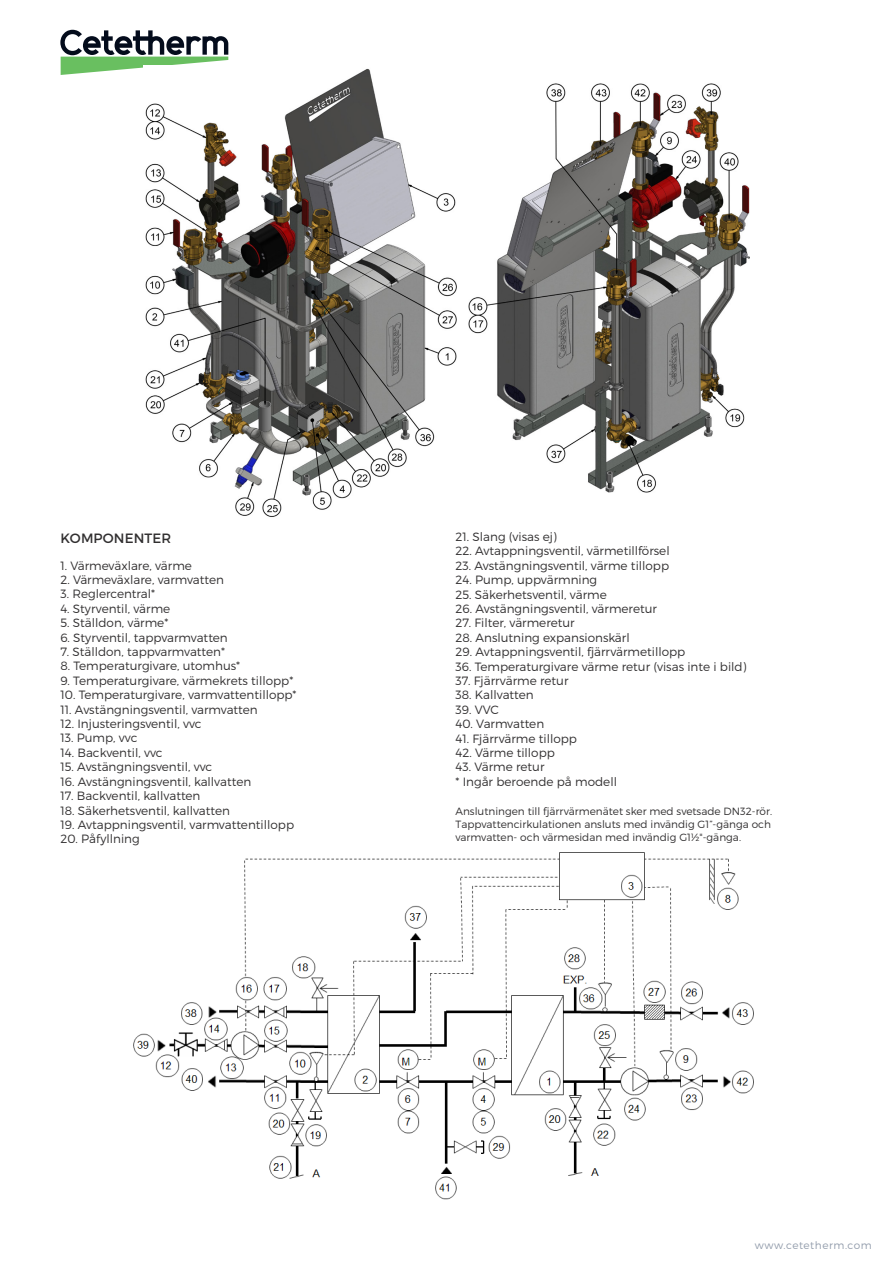
<style>
.page{position:relative;width:893px;height:1263px;background:#fff}
.page>*{position:absolute;margin:0;border:0;box-sizing:border-box;transform-origin:0 0}
.Leaflet_-_descriptio{font:13.5px "Montserrat";letter-spacing:.01em;color:#312f30}
.Leaflet_-_lists{font:300 12px "Montserrat";color:#312f30}
.Mentions{font:300 10.5px/12.6px "Montserrat";color:#312f30;text-align:justify}
.t1{font:300 10.5px "Montserrat";letter-spacing:.05em;color:#939dac}
</style>
<div class="page">
<svg style="left:60px;top:30px;width:168px;height:45px"></svg>
<img style="left:143px;top:66px;width:607px;height:451px">
<img style="left:133px;top:852px;width:621px;height:348px">
<p class="Leaflet_-_descriptio" style="left:60px;top:529px;width:112px">KOMPONENTER</p>
<p class="Leaflet_-_lists" style="left:60px;top:558px;width:133px">1. Värmeväxlare, värme</p>
<p class="Leaflet_-_lists" style="left:60px;top:572px;width:165px">2. Värmeväxlare, varmvatten</p>
<p class="Leaflet_-_lists" style="left:60px;top:587px;width:96px">3. Reglercentral*</p>
<p class="Leaflet_-_lists" style="left:60px;top:601px;width:111px">4. Styrventil, värme</p>
<p class="Leaflet_-_lists" style="left:60px;top:616px;width:109px">5. Ställdon, värme*</p>
<p class="Leaflet_-_lists" style="left:60px;top:630px;width:169px">6. Styrventil, tappvarmvatten</p>
<p class="Leaflet_-_lists" style="left:60px;top:644px;width:166px">7. Ställdon, tappvarmvatten*</p>
<p class="Leaflet_-_lists" style="left:60px;top:659px;width:181px">8. Temperaturgivare, utomhus*</p>
<p class="Leaflet_-_lists" style="left:60px;top:673px;width:234px">9. Temperaturgivare, värmekrets tillopp*</p>
<p class="Leaflet_-_lists" style="left:60px;top:688px;width:238px">10. Temperaturgivare, varmvattentillopp*</p>
<p class="Leaflet_-_lists" style="left:60px;top:702px;width:199px">11. Avstängningsventil, varmvatten</p>
<p class="Leaflet_-_lists" style="left:60px;top:716px;width:143px">12. Injusteringsventil, vvc</p>
<p class="Leaflet_-_lists" style="left:60px;top:731px;width:79px">13. Pump, vvc</p>
<p class="Leaflet_-_lists" style="left:60px;top:745px;width:104px">14. Backventil, vvc</p>
<p class="Leaflet_-_lists" style="left:60px;top:760px;width:153px">15. Avstängningsventil, vvc</p>
<p class="Leaflet_-_lists" style="left:60px;top:774px;width:192px">16. Avstängningsventil, kallvatten</p>
<p class="Leaflet_-_lists" style="left:60px;top:788px;width:142px">17. Backventil, kallvatten</p>
<p class="Leaflet_-_lists" style="left:60px;top:803px;width:171px">18. Säkerhetsventil, kallvatten</p>
<p class="Leaflet_-_lists" style="left:60px;top:817px;width:235px">19. Avtappningsventil, varmvattentillopp</p>
<p class="Leaflet_-_lists" style="left:60px;top:832px;width:81px">20. Påfyllning</p>
<p class="Leaflet_-_lists" style="left:455px;top:529px;width:103px">21. Slang (visas ej)</p>
<p class="Leaflet_-_lists" style="left:455px;top:544px;width:216px">22. Avtappningsventil, värmetillförsel</p>
<p class="Leaflet_-_lists" style="left:455px;top:558px;width:215px">23. Avstängningsventil, värme tillopp</p>
<p class="Leaflet_-_lists" style="left:455px;top:573px;width:143px">24. Pump, uppvärmning</p>
<p class="Leaflet_-_lists" style="left:455px;top:587px;width:153px">25. Säkerhetsventil, värme</p>
<p class="Leaflet_-_lists" style="left:455px;top:601px;width:203px">26. Avstängningsventil, värmeretur</p>
<p class="Leaflet_-_lists" style="left:455px;top:616px;width:121px">27. Filter, värmeretur</p>
<p class="Leaflet_-_lists" style="left:455px;top:630px;width:176px">28. Anslutning expansionskärl</p>
<p class="Leaflet_-_lists" style="left:455px;top:645px;width:231px">29. Avtappningsventil, fjärrvärmetillopp</p>
<p class="Leaflet_-_lists" style="left:455px;top:659px;width:292px">36. Temperaturgivare värme retur (visas inte i bild)</p>
<p class="Leaflet_-_lists" style="left:455px;top:673px;width:114px">37. Fjärrvärme retur</p>
<p class="Leaflet_-_lists" style="left:455px;top:688px;width:80px">38. Kallvatten</p>
<p class="Leaflet_-_lists" style="left:455px;top:702px;width:45px">39. VVC</p>
<p class="Leaflet_-_lists" style="left:455px;top:717px;width:90px">40. Varmvatten</p>
<p class="Leaflet_-_lists" style="left:455px;top:731px;width:123px">41. Fjärrvärme tillopp</p>
<p class="Leaflet_-_lists" style="left:455px;top:745px;width:101px">42. Värme tillopp</p>
<p class="Leaflet_-_lists" style="left:455px;top:760px;width:90px">43. Värme retur</p>
<p class="Leaflet_-_lists" style="left:455px;top:774px;width:163px">* Ingår beroende på modell</p>
<p class="Mentions" style="left:455px;top:805px;width:318px">Anslutningen till fjärrvärmenätet sker med svetsade DN32-rör.<br>Tappvattencirkulationen ansluts med invändig G1”-gänga och varmvatten- och värmesidan med invändig G1½"-gänga.</p>
<p class="t1" style="left:755px;top:1239px;width:118px">www.cetetherm.com</p>
</div>
